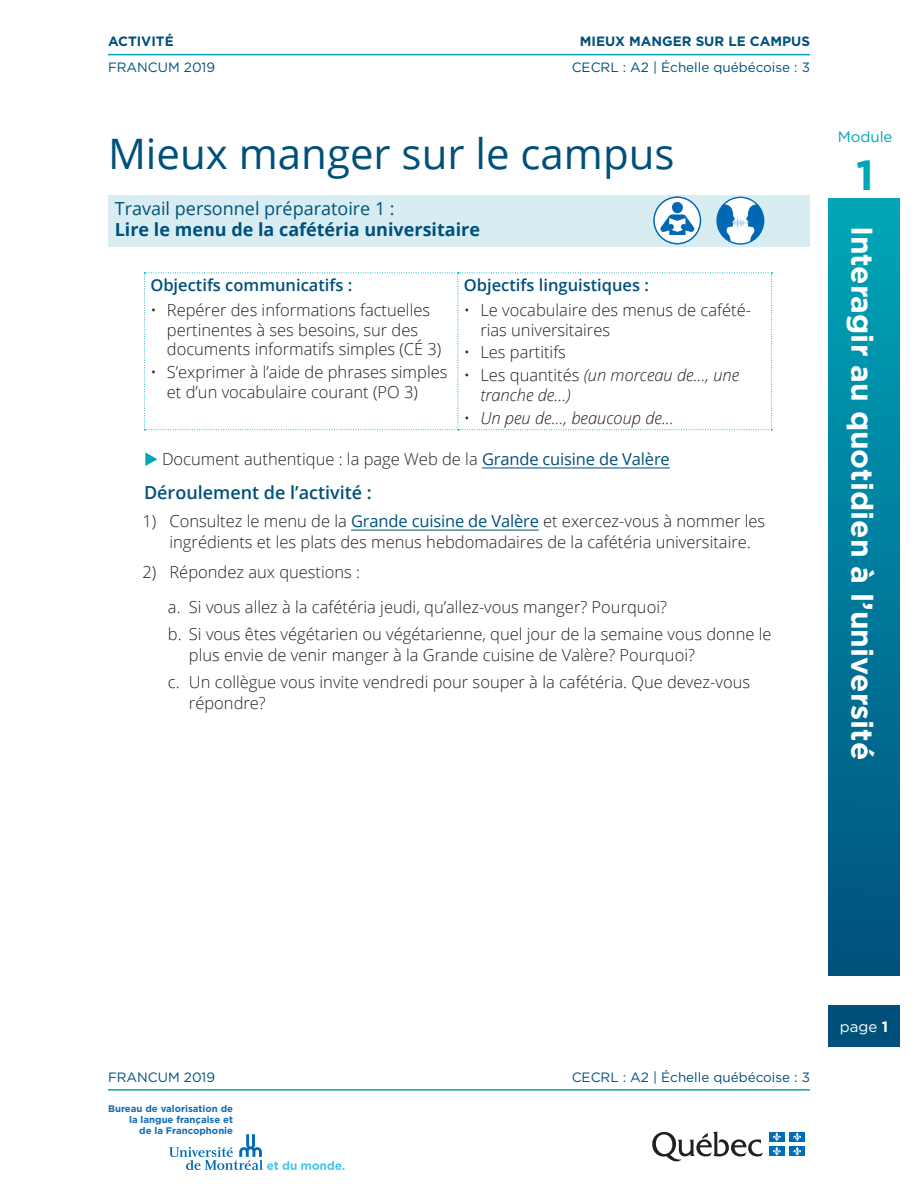
<style>
.page{position:relative;width:918px;height:1188px;background:#fff}
.page>*{position:absolute;margin:0;border:0;box-sizing:border-box;transform-origin:0 0}
.t1{font:42px "Open Sans";color:#00507a}
.t2{font:700 42px "Gotham HTF";color:#00a5b6}
.t3{font:700 30px "Gotham HTF";color:#fff}
.t4{font:700 18px "Open Sans";color:#00507a}
.t5{font:18px "Open Sans";color:#00507a}
.t6{font:600 18px "Open Sans";color:#00507a}
.t7{font:300 16.5px/19.8px "Open Sans";color:#231f20}
.t8{font:italic 300 16.5px/19.8px "Open Sans";color:#231f20}
.t9{font:600 16.5px "Open Sans";color:#00507a}
.t10{font:15px "Gotham";color:#00a5b6}
.t11{font:15px "Gotham HTF";color:#fff}
.t12{font:13.5px "Gotham HTF";color:#00507a}
.t13{font:700 13.5px "Gotham HTF";color:#00507a}
.t14{font:700 9.6px/11.1px "Gotham";color:#0f6cb6;text-align:right}
.s1{font-style:normal}
.s2{color:#00a5b6}
.s3{font-weight:400;color:#00507a}
.s4{font-weight:700}
</style>
<div class="page">
<div style="left:828px;top:1005px;width:72px;height:41px;background:#00507a"></div>
<svg style="left:652px;top:1131px;width:111px;height:31px"></svg>
<div style="left:769px;top:1132px;width:16px;height:10px;background:#006cb7"></div>
<svg style="left:773px;top:1132px;width:8px;height:9px"></svg>
<div style="left:789px;top:1132px;width:16px;height:10px;background:#006cb7"></div>
<svg style="left:793px;top:1132px;width:8px;height:9px"></svg>
<div style="left:769px;top:1146px;width:16px;height:10px;background:#006cb7"></div>
<svg style="left:773px;top:1147px;width:8px;height:9px"></svg>
<div style="left:789px;top:1146px;width:16px;height:10px;background:#006cb7"></div>
<svg style="left:793px;top:1147px;width:8px;height:9px"></svg>
<svg style="left:169px;top:1134px;width:175px;height:36px"></svg>
<div style="left:828px;top:198px;width:72px;height:778px;background:linear-gradient(to bottom,#00a6b9,#00507d)"></div>
<hr style="left:108px;top:54px;width:702px;height:1px;background:#00a5b6">
<hr style="left:108px;top:1089px;width:702px;height:2px;background:#00a5b6">
<div style="left:108px;top:195px;width:702px;height:52px;background:#d8edf1"></div>
<hr style="left:482px;top:468px;width:188px;height:1px;background:#00507a">
<hr style="left:351px;top:530px;width:188px;height:1px;background:#00507a">
<svg style="left:144px;top:272px;width:628px;height:158px"></svg>
<svg style="left:654px;top:197px;width:46px;height:47px"></svg>
<div style="left:653px;top:196px;width:48px;height:48px;border:1px solid #0168b3;border-radius:50%"></div>
<svg style="left:660px;top:214px;width:34px;height:21px"></svg>
<div style="left:672px;top:203px;width:11px;height:10px;background:#0168b3;border-radius:50%"></div>
<svg style="left:672px;top:202px;width:11px;height:5px"></svg>
<svg style="left:717px;top:197px;width:47px;height:47px"></svg>
<svg style="left:717px;top:204px;width:47px;height:39px;background:#82b5d9"></svg>
<div style="left:716px;top:197px;width:48px;height:48px;border:1px solid #0168b3;border-radius:50%"></div>
<p class="t13" style="left:108px;top:34px;width:67px">ACTIVITÉ</p>
<p class="t13" style="left:580px;top:34px;width:232px">MIEUX MANGER SUR LE CAMPUS</p>
<p class="t12" style="left:108px;top:59px;width:109px">FRANCUM 2019</p>
<p class="t12" style="left:572px;top:59px;width:240px">CECRL : A2 | Échelle québécoise : 3</p>
<h1 class="t1" style="left:108px;top:125px;width:568px">Mieux manger sur le campus</h1>
<p class="t5" style="left:115px;top:196px;width:282px">Travail personnel préparatoire 1 :</p>
<p class="t4" style="left:115px;top:217px;width:367px">Lire le menu de la cafétéria universitaire</p>
<p class="t9" style="left:464px;top:274px;width:187px">Objectifs linguistiques :</p>
<p class="t7" style="left:480px;top:299px;width:272px;text-indent:-16px">• Le vocabulaire des menus de cafété&shy;rias universitaires</p>
<p class="t7" style="left:464px;top:342px;width:104px">• Les partitifs</p>
<p class="t8" style="left:480px;top:365px;width:260px;text-indent:-16px"><span class="s1">• Les quantités</span> (un morceau de..., une tranche de…)</p>
<p class="t8" style="left:464px;top:407px;width:211px"><span class="s1">•</span> Un peu de..., beaucoup de...</p>
<p class="t7" style="left:144px;top:449px;width:527px"><span class="s2">◆</span> Document authentique : la page Web de la <span class="s3">Grande cuisine de Valère</span></p>
<p class="t6" style="left:144px;top:480px;width:229px">Déroulement de l’activité :</p>
<p class="t7" style="left:169px;top:510px;width:597px;line-height:21px;text-indent:-27px">1) Consultez le menu de la <span class="s3">Grande cuisine de Valère</span> et exercez-vous à nommer les ingrédients et les plats des menus hebdomadaires de la cafétéria universitaire.</p>
<p class="t7" style="left:168px;top:554px;width:501px;line-height:34.5px;text-indent:-25px">2) Répondez aux questions :<br>a. Si vous allez à la cafétéria jeudi, qu’allez-vous manger? Pourquoi?</p>
<p class="t7" style="left:189px;top:623px;width:584px;line-height:21px;text-indent:-21px">b. Si vous êtes végétarien ou végétarienne, quel jour de la semaine vous donne le plus envie de venir manger à la Grande cuisine de Valère? Pourquoi?</p>
<p class="t7" style="left:189px;top:671px;width:563px;line-height:21px;text-indent:-21px">c. Un collègue vous invite vendredi pour souper à la cafétéria. Que devez-vous répondre?</p>
<p class="t9" style="left:150px;top:274px;width:203px">Objectifs communicatifs :</p>
<p class="t7" style="left:167px;top:299px;width:276px;text-indent:-16px">• Repérer des informations factuelles pertinentes à ses besoins, sur des documents informatifs simples (CÉ 3)</p>
<p class="t7" style="left:167px;top:362px;width:282px;text-indent:-16px">• S’exprimer à l’aide de phrases simples et d’un vocabulaire courant (PO 3)</p>
<p class="t10" style="left:838px;top:128px;width:56px">Module</p>
<h1 class="t2" style="left:856px;top:151px;width:19px">1</h1>
<h2 class="t3" style="left:879px;top:226px;width:536px;rotate:90deg">Interagir au quotidien à l’université</h2>
<p class="t12" style="left:108px;top:1069px;width:109px">FRANCUM 2019</p>
<p class="t12" style="left:572px;top:1069px;width:240px">CECRL : A2 | Échelle québécoise : 3</p>
<p class="t14" style="left:108px;top:1103px;width:126px">Bureau de valorisation de la langue française et<br>de la Francophonie</p>
<p class="t11" style="left:840px;top:1018px;width:50px">page <span class="s4">1</span></p>
</div>
